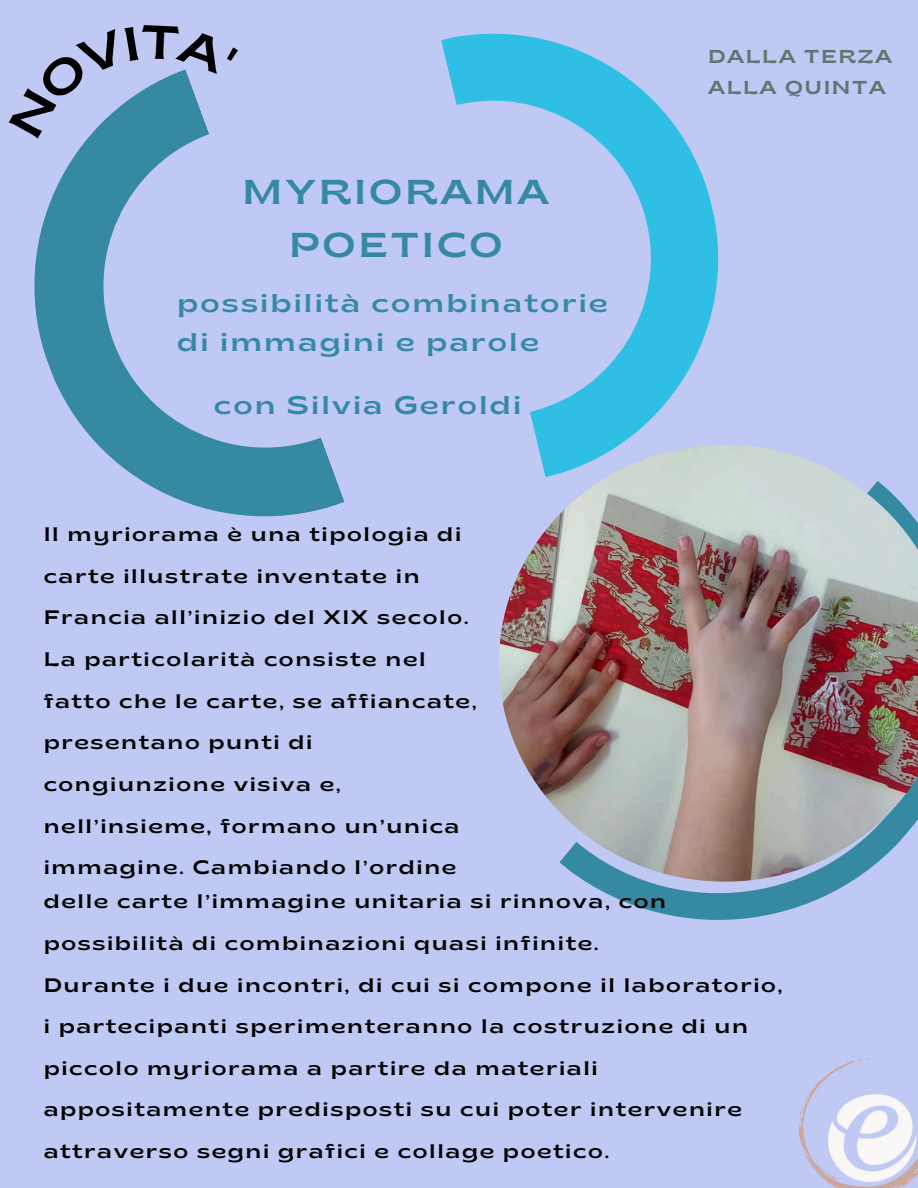
<style>
.page{position:relative;width:918px;height:1188px;background:#bfc9f4}
.page>*{position:absolute;margin:0;border:0;box-sizing:border-box;transform-origin:0 0}
.t1{font:semi-expanded 34.5px/52.8px "Brice";letter-spacing:.085em;color:#3589a1;text-align:center}
.t2{font:semi-expanded 25.5px/39.3px "Brice";letter-spacing:.085em;color:#3589a1}
.t3{font:semi-expanded 19.5px/41.7px "Brice";letter-spacing:.085em;color:#000}
.t4{font:semi-expanded 18.75px/30.3px "Brice";letter-spacing:.085em;color:#5d766f}
</style>
<div class="page">
<svg style="left:441px;top:33px;width:278px;height:412px"></svg>
<svg style="left:34px;top:139px;width:311px;height:378px"></svg>
<svg style="left:586px;top:882px;width:264px;height:38px;fill:#3589a1"></svg>
<svg style="left:799px;top:1058px;width:72px;height:111px"></svg>
<img style="left:499px;top:445px;width:419px;height:437px">
<img style="left:814px;top:1078px;width:104px;height:110px">
<svg style="left:87px;top:69px;width:122px;height:70px"></svg>
<h1 class="t1" style="left:243px;top:169px;width:308px">MYRIORAMA<br>POETICO</h1>
<h3 class="t2" style="left:177px;top:286px;width:432px">possibilità combinatorie di immagini e parole</h3>
<h3 class="t2" style="left:214px;top:388px;width:309px">con Silvia Geroldi</h3>
<p class="t3" style="left:44px;top:515px;width:427px">Il myriorama è una tipologia di carte illustrate inventate in<br>Francia all’inizio del XIX secolo.</p>
<h2 class="t3" style="left:44px;top:640px;width:434px">La particolarità consiste nel fatto che le carte, se affiancate, presentano punti di congiunzione visiva e, nell’insieme, formano un’unica immagine. Cambiando l’ordine</h2>
<p class="t4" style="left:708px;top:43px;width:185px">DALLA TERZA<br>ALLA QUINTA</p>
<p class="t3" style="left:44px;top:883px;width:624px">delle carte l’immagine unitaria si rinnova, con possibilità di combinazioni quasi infinite.</p>
<h4 class="t3" style="left:44px;top:966px;width:740px">Durante i due incontri, di cui si compone il laboratorio, i partecipanti sperimenteranno la costruzione di un piccolo myriorama a partire da materiali appositamente predisposti su cui poter intervenire attraverso segni grafici e collage poetico.</h4>
</div>
